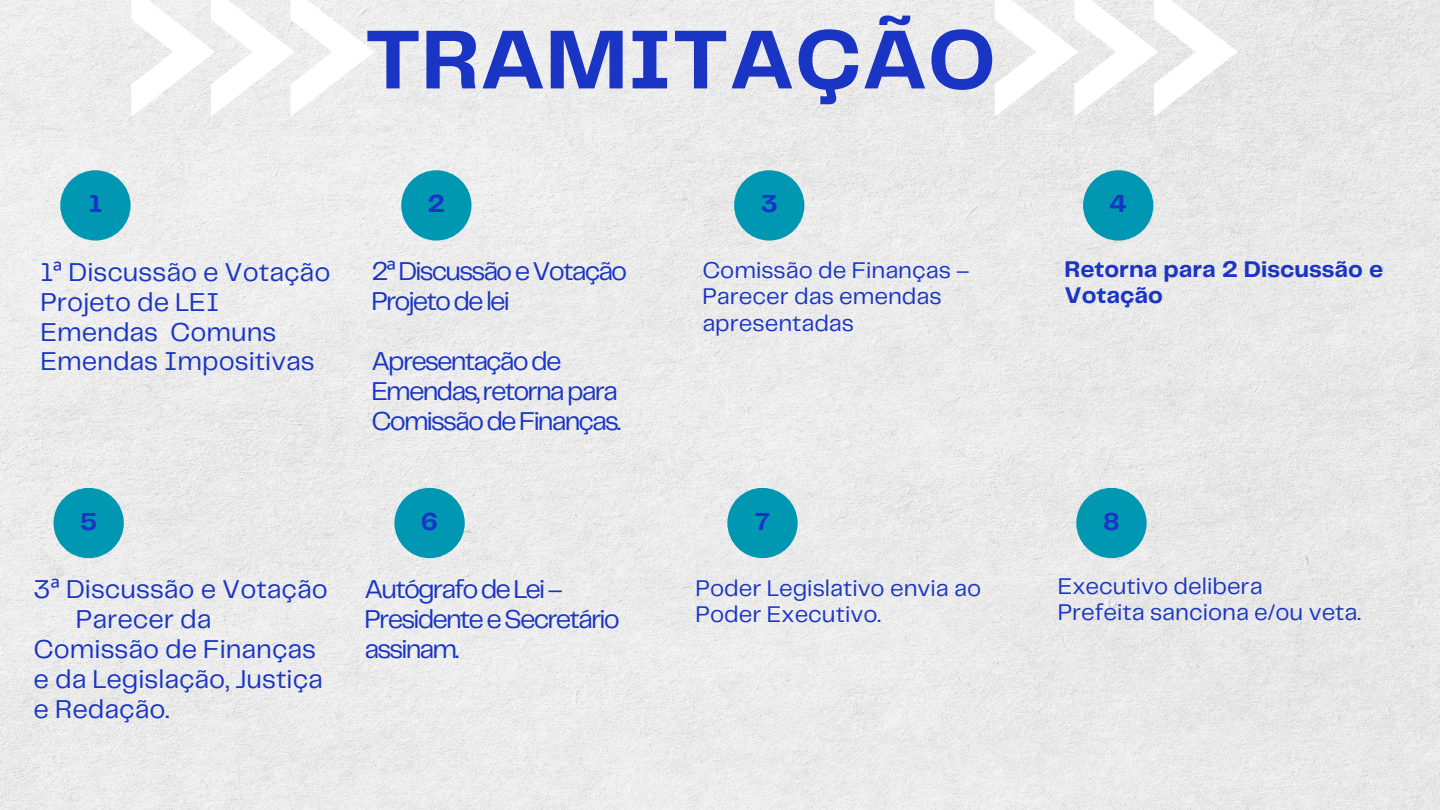
<style>
.page{position:relative;width:1440px;height:810px;background:#fff}
.page>*{position:absolute;margin:0;border:0;box-sizing:border-box;transform-origin:0 0}
.t1{font:700 86.7px "Telegraf";color:#1a35c4}
.t2{font:26.8px/29.9px "Telegraf";color:#1a35c4}
.t3{font:26.8px/30px "Telegraf";letter-spacing:-.07em;color:#1a35c4}
.t4{font:700 25.6px "Telegraf";color:#1a35c4}
.t5{font:23.6px/26.3px "Telegraf";color:#1a35c4}
.t6{font:700 23.6px/26.2px "Telegraf";color:#1a35c4}
.s1{font-family:"Noto Sans"}
</style>
<div class="page">
<img style="left:0;top:0;width:1440px;height:810px">
<div style="left:60px;top:170px;width:71px;height:71px;background:#0097b2;border-radius:50%"></div>
<svg style="left:131px;top:0;width:243px;height:117px"></svg>
<div style="left:401px;top:170px;width:71px;height:71px;background:#0097b2;border-radius:50%"></div>
<div style="left:734px;top:170px;width:70px;height:71px;background:#0097b2;border-radius:50%"></div>
<div style="left:1083px;top:170px;width:70px;height:71px;background:#0097b2;border-radius:50%"></div>
<div style="left:54px;top:488px;width:70px;height:70px;background:#0097b2;border-radius:50%"></div>
<div style="left:394px;top:488px;width:71px;height:70px;background:#0097b2;border-radius:50%"></div>
<div style="left:727px;top:488px;width:71px;height:70px;background:#0097b2;border-radius:50%"></div>
<div style="left:1076px;top:488px;width:71px;height:70px;background:#0097b2;border-radius:50%"></div>
<svg style="left:995px;top:0;width:243px;height:117px"></svg>
<p class="t4" style="left:89px;top:193px;width:15px">1</p>
<p class="t2" style="left:40px;top:258px;width:292px">1<span class="s1">ª</span> Discussão e Votação<br>Projeto de LEI<br>Emendas Comuns<br>Emendas Impositivas</p>
<p class="t4" style="left:80px;top:510px;width:19px">5</p>
<p class="t2" style="left:34px;top:576px;width:296px">3<span class="s1">ª</span> Discussão e Votação</p>
<p class="t2" style="left:76px;top:606px;width:137px">Parecer da</p>
<p class="t2" style="left:34px;top:636px;width:284px">Comissão de Finanças</p>
<p class="t2" style="left:34px;top:666px;width:291px">e da Legislação, Justiça</p>
<p class="t2" style="left:34px;top:695px;width:137px">e Redação.</p>
<h1 class="t1" style="left:365px;top:23px;width:633px">TRAMITAÇÃO</h1>
<p class="t4" style="left:428px;top:193px;width:19px">2</p>
<p class="t3" style="left:371px;top:258px;width:258px">2<span class="s1">ª</span> Discussão e Votação<br>Projeto de lei</p>
<p class="t3" style="left:371px;top:348px;width:251px">Apresentação de<br>Emendas, retorna para<br>Comissão de Finanças.</p>
<p class="t4" style="left:421px;top:510px;width:18px">6</p>
<p class="t3" style="left:365px;top:575px;width:257px">Autógrafo de Lei –<br>Presidente e Secretário assinam.</p>
<p class="t4" style="left:761px;top:193px;width:18px">3</p>
<p class="t5" style="left:702px;top:258px;width:269px">Comissão de Finanças –<br>Parecer das emendas apresentadas</p>
<p class="t4" style="left:755px;top:510px;width:16px">7</p>
<p class="t5" style="left:696px;top:576px;width:287px">Poder Legislativo envia ao<br>Poder Executivo.</p>
<p class="t4" style="left:1110px;top:193px;width:19px">4</p>
<p class="t6" style="left:1064px;top:257px;width:320px">Retorna para 2 Discussão e<br>Votação</p>
<p class="t4" style="left:1103px;top:510px;width:18px">8</p>
<p class="t5" style="left:1058px;top:574px;width:305px">Executivo delibera<br>Prefeita sanciona e/ou veta.</p>
</div>
